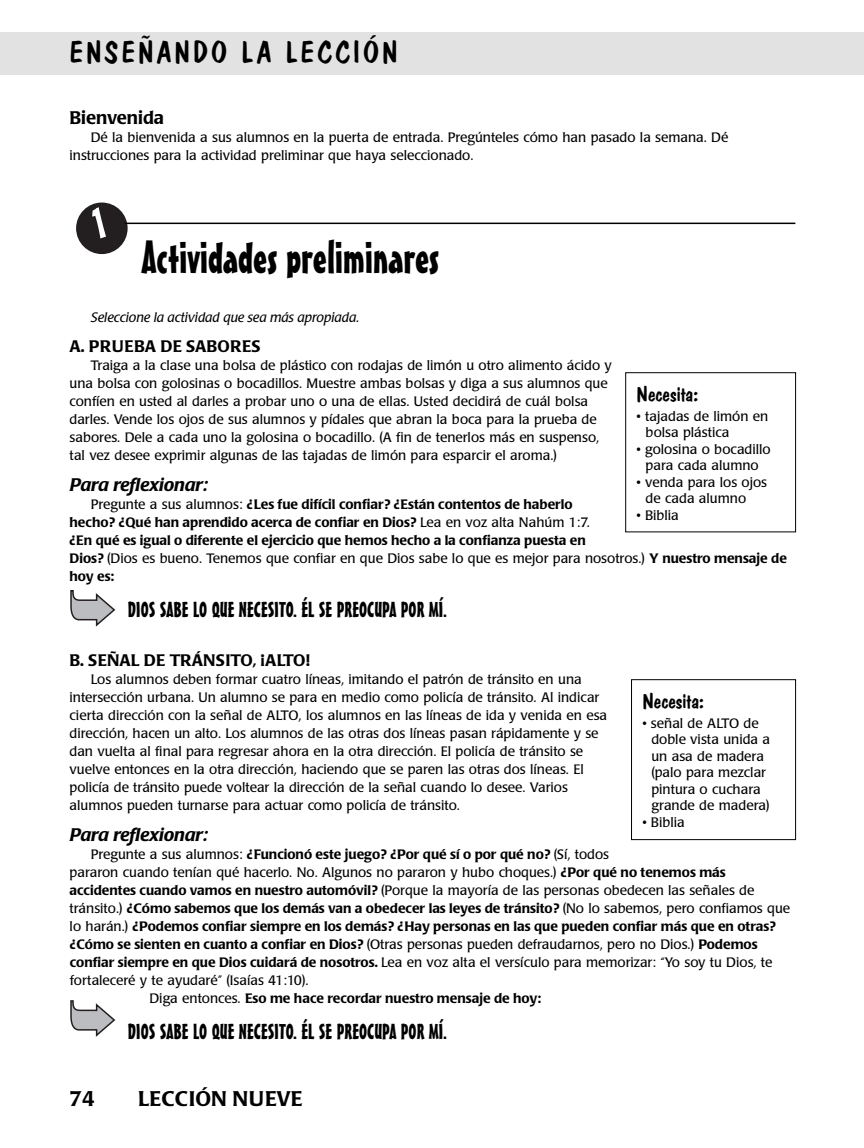
<style>
.page{position:relative;width:864px;height:1148px;background:#fff}
.page>*{position:absolute;margin:0;border:0;box-sizing:border-box;transform-origin:0 0}
.t1{font:45px "Mister Earl BT";color:#000}
.t2{font:30px "Dom Casual D";letter-spacing:.1em;color:#000}
.t3{font:21px "Mister Earl BT";color:#000}
.t4{font:21px "Dom Casual D";color:#000;scale:1.05 1}
.t5{font:500 21px "Poppl Laudatio";color:#000}
.t6{font:italic 500 18px "Poppl Laudatio";color:#000}
.t7{font:500 18px "Poppl Laudatio";color:#000}
.t8{font:500 16.5px "Poppl Laudatio";color:#000}
.t9{font:500 16.5px "Poppl Laudatio";letter-spacing:.02em;color:#000}
.t10{font:13.5px/18px "Poppl Laudatio";color:#000}
.t11{font:500 13.5px/18px "Poppl Laudatio";color:#000}
.t12{font:italic 13.5px "Poppl Laudatio";color:#000}
.s1{font-weight:400}
.s2{font-weight:500}
</style>
<div class="page">
<hr style="left:125px;top:222px;width:670px;height:2px;background:#000">
<div style="left:0;top:32px;width:864px;height:42px;background:#e2e2e2"></div>
<div style="left:625px;top:372px;width:171px;height:160px;border:1px solid #000"></div>
<div style="left:631px;top:679px;width:165px;height:161px;border:1px solid #000"></div>
<svg style="left:70px;top:1000px;width:45px;height:36px"></svg>
<svg style="left:70px;top:590px;width:45px;height:36px"></svg>
<svg style="left:76px;top:202px;width:52px;height:52px"></svg>
<h2 class="t2" style="left:70px;top:34px;width:330px">ENSEÑANDO LA LECCIÓN</h2>
<h3 class="t7" style="left:70px;top:110px;width:96px">Bienvenida</h3>
<p class="t10" style="left:70px;top:129px;width:660px;text-indent:21px">Dé la bienvenida a sus alumnos en la puerta de entrada. Pregúnteles cómo han pasado la semana. Dé instrucciones para la actividad preliminar que haya seleccionado.</p>
<h1 class="t1" style="left:142px;top:241px;width:299px">Actividades preliminares</h1>
<p class="t12" style="left:91px;top:312px;width:270px">Seleccione la actividad que sea más apropiada.</p>
<p class="t9" style="left:70px;top:340px;width:192px">A. PRUEBA DE SABORES</p>
<p class="t10" style="left:70px;top:358px;width:544px;text-indent:21px">Traiga a la clase una bolsa de plástico con rodajas de limón u otro alimento ácido y una bolsa con golosinas o bocadillos. Muestre ambas bolsas y diga a sus alumnos que confíen en usted al darles a probar uno o una de ellas. Usted decidirá de cuál bolsa darles. Vende los ojos de sus alumnos y pídales que abran la boca para la prueba de sabores. Dele a cada uno la golosina o bocadillo. (A fin de tenerlos más en suspenso, tal vez desee exprimir algunas de las tajadas de limón para esparcir el aroma.)</p>
<h3 class="t6" style="left:70px;top:478px;width:140px">Para reflexionar:</h3>
<p class="t11" style="left:70px;top:497px;width:719px;text-indent:21px"><span class="s1">Pregunte a sus alumnos:</span> ¿Les fue difícil confiar? ¿Están contentos de haberlo<br>hecho? ¿Qué han aprendido acerca de confiar en Dios? <span class="s1">Lea en voz alta Nahúm 1:7.<br></span>¿En qué es igual o diferente el ejercicio que hemos hecho a la confianza puesta en<br>Dios? <span class="s1">(Dios es bueno. Tenemos que confiar en que Dios sabe lo que es mejor para nosotros.)</span> Y nuestro mensaje de hoy es:</p>
<h3 class="t3" style="left:128px;top:602px;width:321px">DIOS SABE LO QUE NECESITO. ÉL SE PREOCUPA POR MÍ.</h3>
<p class="t8" style="left:70px;top:654px;width:242px">B. SEÑAL DE TRÁNSITO, ¡ALTO!</p>
<p class="t10" style="left:70px;top:671px;width:539px;text-indent:21px">Los alumnos deben formar cuatro líneas, imitando el patrón de tránsito en una intersección urbana. Un alumno se para en medio como policía de tránsito. Al indicar cierta dirección con la señal de ALTO, los alumnos en las líneas de ida y venida en esa dirección, hacen un alto. Los alumnos de las otras dos líneas pasan rápidamente y se dan vuelta al final para regresar ahora en la otra dirección. El policía de tránsito se vuelve entonces en la otra dirección, haciendo que se paren las otras dos líneas. El policía de tránsito puede voltear la dirección de la señal cuando lo desee. Varios alumnos pueden turnarse para actuar como policía de tránsito.</p>
<h3 class="t6" style="left:70px;top:827px;width:140px">Para reflexionar:</h3>
<p class="t11" style="left:91px;top:846px;width:520px"><span class="s1">Pregunte a sus alumnos:</span> ¿Funcionó este juego? ¿Por qué sí o por qué no? <span class="s1">(Sí, todos</span></p>
<p class="t10" style="left:70px;top:864px;width:658px">pararon cuando tenían qué hacerlo. No. Algunos no pararon y hubo choques.) <span class="s2">¿Por qué no tenemos más</span></p>
<p class="t10" style="left:70px;top:882px;width:686px"><span class="s2">accidentes cuando vamos en nuestro automóvil?</span> (Porque la mayoría de las personas obedecen las señales de</p>
<p class="t11" style="left:70px;top:900px;width:722px"><span class="s1">tránsito.)</span> ¿Cómo sabemos que los demás van a obedecer las leyes de tránsito? <span class="s1">(No lo sabemos, pero confiamos que</span></p>
<p class="t11" style="left:70px;top:918px;width:708px"><span class="s1">lo harán.)</span> ¿Podemos confiar siempre en los demás? ¿Hay personas en las que pueden confiar más que en otras?</p>
<p class="t10" style="left:70px;top:936px;width:690px"><span class="s2">¿Cómo se sienten en cuanto a confiar en Dios?</span> (Otras personas pueden defraudarnos, pero no Dios.) <span class="s2">Podemos</span></p>
<p class="t10" style="left:70px;top:954px;width:704px"><span class="s2">confiar siempre en que Dios cuidará de nosotros.</span> Lea en voz alta el versículo para memorizar: “Yo soy tu Dios, te</p>
<p class="t10" style="left:70px;top:972px;width:240px">fortaleceré y te ayudaré” (Isaías 41:10).</p>
<p class="t11" style="left:149px;top:990px;width:393px"><span class="s1">Diga entonces.</span> Eso me hace recordar nuestro mensaje de hoy:</p>
<h3 class="t3" style="left:128px;top:1023px;width:321px">DIOS SABE LO QUE NECESITO. ÉL SE PREOCUPA POR MÍ.</h3>
<h3 class="t4" style="left:637px;top:381px;width:60px">Necesita:</h3>
<p class="t10" style="left:646px;top:409px;width:124px;line-height:16.5px;text-indent:-9px">• tajadas de limón en bolsa plástica</p>
<p class="t10" style="left:637px;top:442px;width:136px;line-height:16.5px;text-align:center">• golosina o bocadillo para cada alumno</p>
<p class="t10" style="left:646px;top:475px;width:123px;line-height:16.5px;text-indent:-9px">• venda para los ojos de cada alumno</p>
<p class="t10" style="left:637px;top:507px;width:44px">• Biblia</p>
<h3 class="t4" style="left:642px;top:688px;width:60px">Necesita:</h3>
<p class="t10" style="left:651px;top:716px;width:120px;line-height:16.5px;text-indent:-9px">• señal de ALTO de doble vista unida a un asa de madera (palo para mezclar pintura o cuchara grande de madera)</p>
<p class="t10" style="left:642px;top:814px;width:44px">• Biblia</p>
<h3 class="t5" style="left:70px;top:1090px;width:27px">74</h3>
<h3 class="t5" style="left:138px;top:1090px;width:166px">LECCIÓN NUEVE</h3>
</div>
